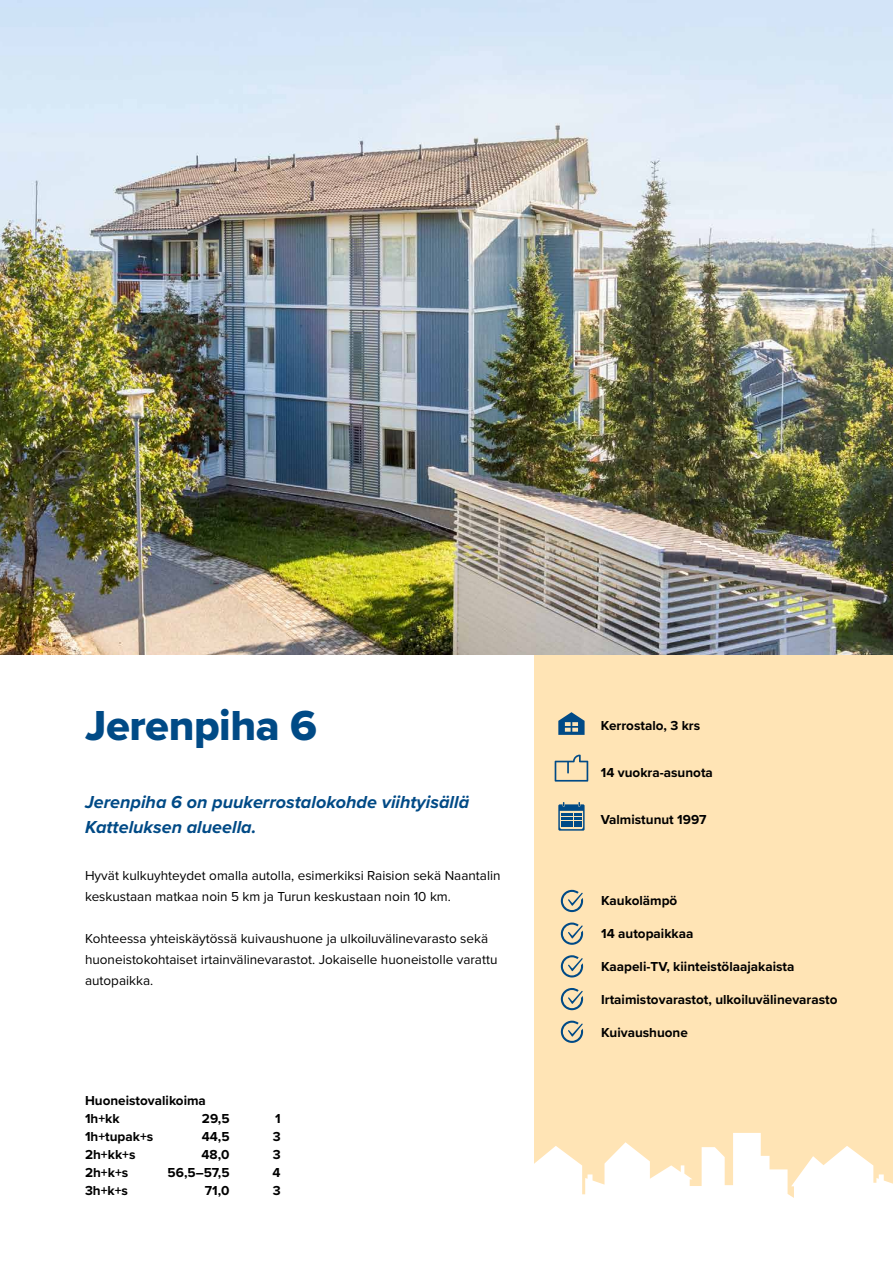
<style>
.page{position:relative;width:893px;height:1263px;background:#fff}
.page>*{position:absolute;margin:0;border:0;box-sizing:border-box;transform-origin:0 0}
.t1{font:43.5px "Proxima Nova Extrabld";letter-spacing:-.01em;color:#004a86}
.t2{font:italic 700 18px/25.5px "Proxima Nova";color:#004a86}
.t3{font:13.5px/21px "Proxima Nova";color:#000}
.t4{font:700 13.5px/18px "Proxima Nova";color:#000}
</style>
<div class="page">
<div style="left:534px;top:646px;width:359px;height:617px;background:#ffe4b5"></div>
<img style="left:0;top:0;width:893px;height:655px">
<svg style="left:534px;top:1133px;width:359px;height:130px;fill:#fff"></svg>
<svg style="left:561px;top:890px;width:22px;height:22px"></svg>
<svg style="left:561px;top:922px;width:22px;height:23px"></svg>
<svg style="left:561px;top:955px;width:22px;height:22px"></svg>
<svg style="left:561px;top:988px;width:22px;height:22px"></svg>
<svg style="left:561px;top:1021px;width:22px;height:22px"></svg>
<svg style="left:558px;top:712px;width:27px;height:23px"></svg>
<svg style="left:555px;top:755px;width:33px;height:27px"></svg>
<svg style="left:558px;top:802px;width:27px;height:29px"></svg>
<h1 class="t1" style="left:85px;top:693px;width:233px">Jerenpiha 6</h1>
<h2 class="t2" style="left:85px;top:789px;width:386px">Jerenpiha 6 on puukerrostalokohde viihtyisällä<br>Katteluksen alueella.</h2>
<p class="t3" style="left:85px;top:864px;width:417px">Hyvät kulkuyhteydet omalla autolla, esimerkiksi Raision sekä Naantalin keskustaan matkaa noin 5 km ja Turun keskustaan noin 10 km.</p>
<p class="t3" style="left:85px;top:927px;width:414px">Kohteessa yhteiskäytössä kuivaushuone ja ulkoiluvälinevarasto sekä huoneistokohtaiset irtainvälinevarastot. Jokaiselle huoneistolle varattu autopaikka.</p>
<p class="t4" style="left:85px;top:1091px;width:122px">Huoneistovalikoima<br>1h+kk</p>
<p class="t4" style="left:202px;top:1109px;width:29px">29,5</p>
<p class="t4" style="left:275px;top:1109px;width:7px">1</p>
<p class="t4" style="left:85px;top:1127px;width:70px">1h+tupak+s</p>
<p class="t4" style="left:202px;top:1127px;width:29px">44,5</p>
<p class="t4" style="left:273px;top:1127px;width:9px">3</p>
<p class="t4" style="left:85px;top:1145px;width:52px">2h+kk+s</p>
<p class="t4" style="left:202px;top:1145px;width:30px">48,0</p>
<p class="t4" style="left:273px;top:1145px;width:9px">3</p>
<p class="t4" style="left:85px;top:1163px;width:45px">2h+k+s</p>
<p class="t4" style="left:168px;top:1163px;width:64px">56,5–57,5</p>
<p class="t4" style="left:273px;top:1163px;width:10px">4</p>
<p class="t4" style="left:85px;top:1181px;width:45px">3h+k+s</p>
<p class="t4" style="left:205px;top:1181px;width:26px">71,0</p>
<p class="t4" style="left:273px;top:1181px;width:9px">3</p>
<p class="t4" style="left:601px;top:716px;width:101px">Kerrostalo, 3 krs</p>
<p class="t4" style="left:601px;top:763px;width:114px">14 vuokra-asunota</p>
<p class="t4" style="left:601px;top:810px;width:107px">Valmistunut 1997</p>
<p class="t4" style="left:601px;top:891px;width:78px">Kaukolämpö</p>
<p class="t4" style="left:601px;top:924px;width:94px">14 autopaikkaa</p>
<p class="t4" style="left:601px;top:957px;width:195px">Kaapeli-TV, kiinteistölaajakaista</p>
<p class="t4" style="left:601px;top:990px;width:238px">Irtaimistovarastot, ulkoiluvälinevarasto</p>
<p class="t4" style="left:601px;top:1023px;width:88px">Kuivaushuone</p>
</div>
